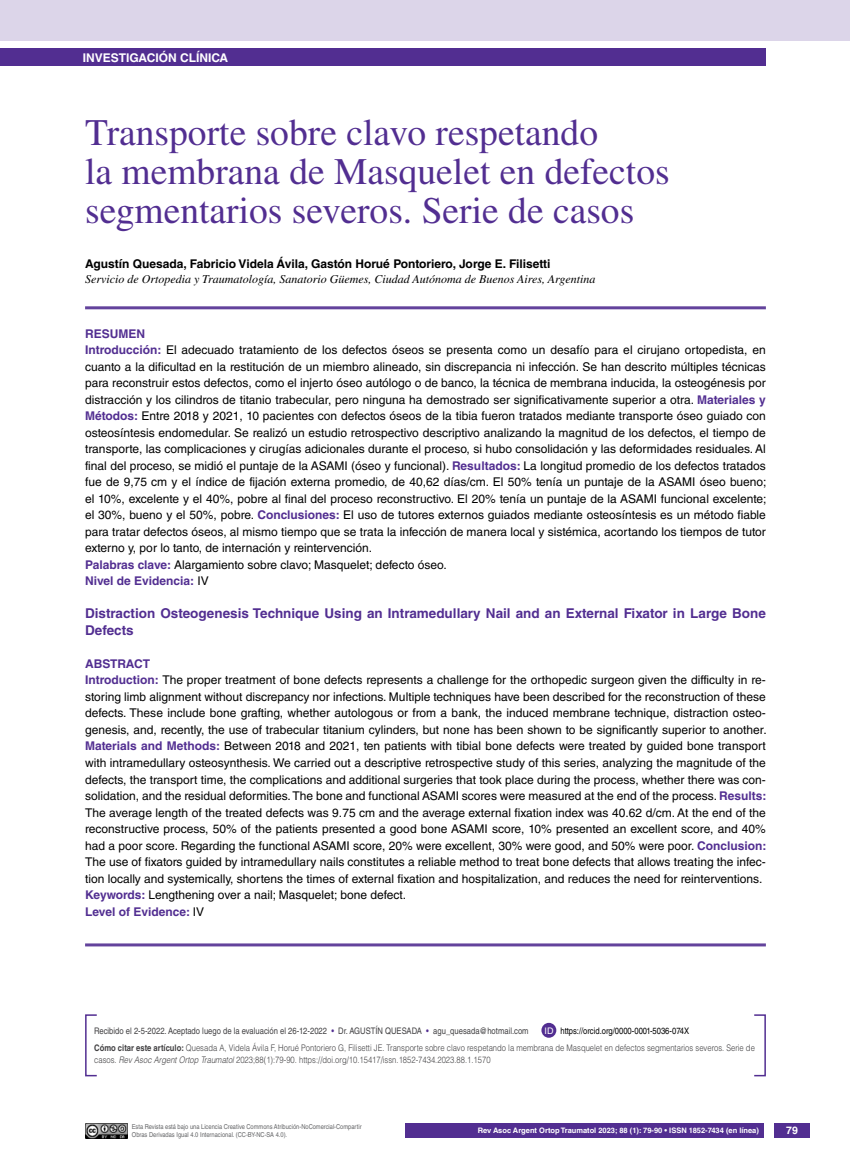
<style>
.page{position:relative;width:851px;height:1170px;background:#fff}
.page>*{position:absolute;margin:0;border:0;box-sizing:border-box;transform-origin:0 0}
.t1{font:37.5px/39px "Times LT Std";color:#522e91}
.t2{font:700 13.5px/16.5px "Helvetica LT Std";color:#522e91}
.t3{font:12px/16.5px "Helvetica LT Std";color:#000}
.t4{font:italic 12px "Times LT Std";color:#000}
.t5{font:700 12px "Helvetica LT Std";color:#000}
.t6{font:700 12px "Helvetica LT Std";color:#fff}
.t7{font:700 10.5px "Helvetica LT Std";color:#fff}
.t8{font:300 9px/16.2px "Helvetica LT Std";color:#414042;scale:.85 1}
.t9{font:9px "Helvetica LT Std";color:#414042;scale:.85 1}
.t10{font:9px "Helvetica LT Std";color:#fff}
.t11{font:700 7.5px "Helvetica LT Std";color:#fff}
.t12{font:6.75px/7.5px "Helvetica LT Std";color:#636466;scale:.85 1}
.s1{font-weight:700;color:#522e91}
.s2{color:#522e91}
.s3{font-weight:400;color:#000}
.s4{font-weight:700}
.s5{font-style:italic}
</style>
<div class="page">
<div style="left:774px;top:1123px;width:35px;height:14px;background:#522e91"></div>
<div style="left:0;top:49px;width:765px;height:17px;background:#522e91"></div>
<hr style="left:85px;top:306px;width:680px;height:3px;background:#63439c">
<hr style="left:85px;top:943px;width:680px;height:3px;background:#63439c">
<img style="left:85px;top:1123px;width:42px;height:14px">
<div style="left:0;top:0;width:849px;height:41px;background:#dcd5e9"></div>
<div style="left:405px;top:1123px;width:359px;height:14px;background:#522e91"></div>
<div style="left:85px;top:1014px;width:12px;height:62px;border:2px solid #522e91"></div>
<div style="left:541px;top:1022px;width:15px;height:15px;background:#522e91;border-radius:50%"></div>
<p class="t6" style="left:83px;top:50px;width:147px">INVESTIGACIÓN CLÍNICA</p>
<h1 class="t1" style="left:85px;top:112px;width:586px">Transporte sobre clavo respetando<br>la membrana de Masquelet en defectos segmentarios severos. Serie de casos</h1>
<p class="t5" style="left:85px;top:256px;width:467px">Agustín Quesada, Fabricio Videla Ávila, Gastón Horué Pontoriero, Jorge E. Filisetti</p>
<p class="t4" style="left:85px;top:272px;width:511px">Servicio de Ortopedia y Traumatología, Sanatorio Güemes, Ciudad Autónoma de Buenos Aires, Argentina</p>
<p class="t3" style="left:85px;top:325px;width:682px"><span class="s1">Resumen<br>Introducción:</span> El adecuado tratamiento de los defectos óseos se presenta como un desafío para el cirujano ortopedista, en cuanto a la dificultad en la restitución de un miembro alineado, sin discrepancia ni infección. Se han descrito múltiples técnicas para reconstruir estos defectos, como el injerto óseo autólogo o de banco, la técnica de membrana inducida, la osteogénesis por distracción y los cilindros de titanio trabecular, pero ninguna ha demostrado ser significativamente superior a otra. <span class="s1">Materiales y Métodos:</span> Entre 2018 y 2021, 10 pacientes con defectos óseos de la tibia fueron tratados mediante transporte óseo guiado con osteosíntesis endomedular. Se realizó un estudio retrospectivo descriptivo analizando la magnitud de los defectos, el tiempo de transporte, las complicaciones y cirugías adicionales durante el proceso, si hubo consolidación y las deformidades residuales. Al final del proceso, se midió el puntaje de la ASAMI (óseo y funcional). <span class="s1">Resultados:</span> La longitud promedio de los defectos tratados fue de 9,75 cm y el índice de fijación externa promedio, de 40,62 días/cm. El 50% tenía un puntaje de la ASAMI óseo bueno; el 10%, excelente y el 40%, pobre al final del proceso reconstructivo. El 20% tenía un puntaje de la ASAMI funcional excelente; el 30%, bueno y el 50%, pobre. <span class="s1">Conclusiones:</span> El uso de tutores externos guiados mediante osteosíntesis es un método fiable para tratar defectos óseos, al mismo tiempo que se trata la infección de manera local y sistémica, acortando los tiempos de tutor externo y, por lo tanto, de internación y reintervención.<br><span class="s1">Palabras clave:</span> Alargamiento sobre clavo; Masquelet; defecto óseo.<br><span class="s1">Nivel de Evidencia:</span> IV</p>
<p class="t2" style="left:85px;top:605px;width:682px">Distraction Osteogenesis Technique Using an Intramedullary Nail and an External Fixator in Large Bone<br>Defects</p>
<p class="t3" style="left:85px;top:655px;width:683px"><span class="s1">Abstract<br>Introduction:</span> The proper treatment of bone defects represents a challenge for the orthopedic surgeon given the difficulty in re&shy;storing limb alignment without discrepancy nor infections. Multiple techniques have been described for the reconstruction of these defects. These include bone grafting, whether autologous or from a bank, the induced membrane technique, distraction osteo&shy;genesis, and, recently, the use of trabecular titanium cylinders, but none has been shown to be significantly superior to another.<br><span class="s1">Materials and Methods:</span> Between 2018 and 2021, ten patients with tibial bone defects were treated by guided bone transport with intramedullary osteosynthesis. We carried out a descriptive retrospective study of this series, analyzing the magnitude of the defects, the transport time, the complications and additional surgeries that took place during the process, whether there was con&shy;solidation, and the residual deformities. The bone and functional ASAMI scores were measured at the end of the process. <span class="s1">Results:<br></span>The average length of the treated defects was 9.75 cm and the average external fixation index was 40.62 d/cm. At the end of the reconstructive process, 50% of the patients presented a good bone ASAMI score, 10% presented an excellent score, and 40% had a poor score. Regarding the functional ASAMI score, 20% were excellent, 30% were good, and 50% were poor. <span class="s1">Conclusion:<br></span>The use of fixators guided by intramedullary nails constitutes a reliable method to treat bone defects that allows treating the infec&shy;tion locally and systemically, shortens the times of external fixation and hospitalization, and reduces the need for reinterventions.<br><span class="s1">Keywords:</span> Lengthening over a nail; Masquelet; bone defect.<br><span class="s1">Level of Evidence:</span> IV</p>
<p class="t9" style="left:94px;top:1025px;width:363px">Recibido el 2-5-2022. Aceptado luego de la evaluación el 26-12-2022 <span class="s2">•</span> Dr. Agustín Quesada</p>
<p class="t9" style="left:426px;top:1025px;width:122px"><span class="s2">•</span> agu_quesada@hotmail.com</p>
<p class="t10" style="left:544px;top:1025px;width:10px">ID</p>
<p class="t8" style="left:94px;top:1022px;width:778px;text-indent:466px"><span class="s3">https://orcid.org/0000-0001-5036-074X<br></span><span class="s4">Cómo citar este artículo:</span> Quesada A, Videla Ávila F, Horué Pontoriero G, Filisetti JE. Transporte sobre clavo respetando la membrana de Masquelet en defectos segmentarios severos. Serie de</p>
<p class="t8" style="left:94px;top:1051px;width:468px">casos. <span class="s5">Rev Asoc Argent Ortop Traumatol</span> 2023;88(1):79-90. https://doi.org/10.15417/issn.1852-7434.2023.88.1.1570</p>
<p class="t12" style="left:132px;top:1123px;width:272px">Esta Revista está bajo una Licencia Creative Commons Atribución-NoComercial-Compartir<br>Obras Derivadas Igual 4.0 Internacional. (CC-BY-NC-SA 4.0).</p>
<p class="t11" style="left:478px;top:1125px;width:282px">Rev Asoc Argent Ortop Traumatol 2023; 88 (1): 79-90 • ISSN 1852-7434 (en línea)</p>
<p class="t7" style="left:786px;top:1124px;width:13px">79</p>
</div>
